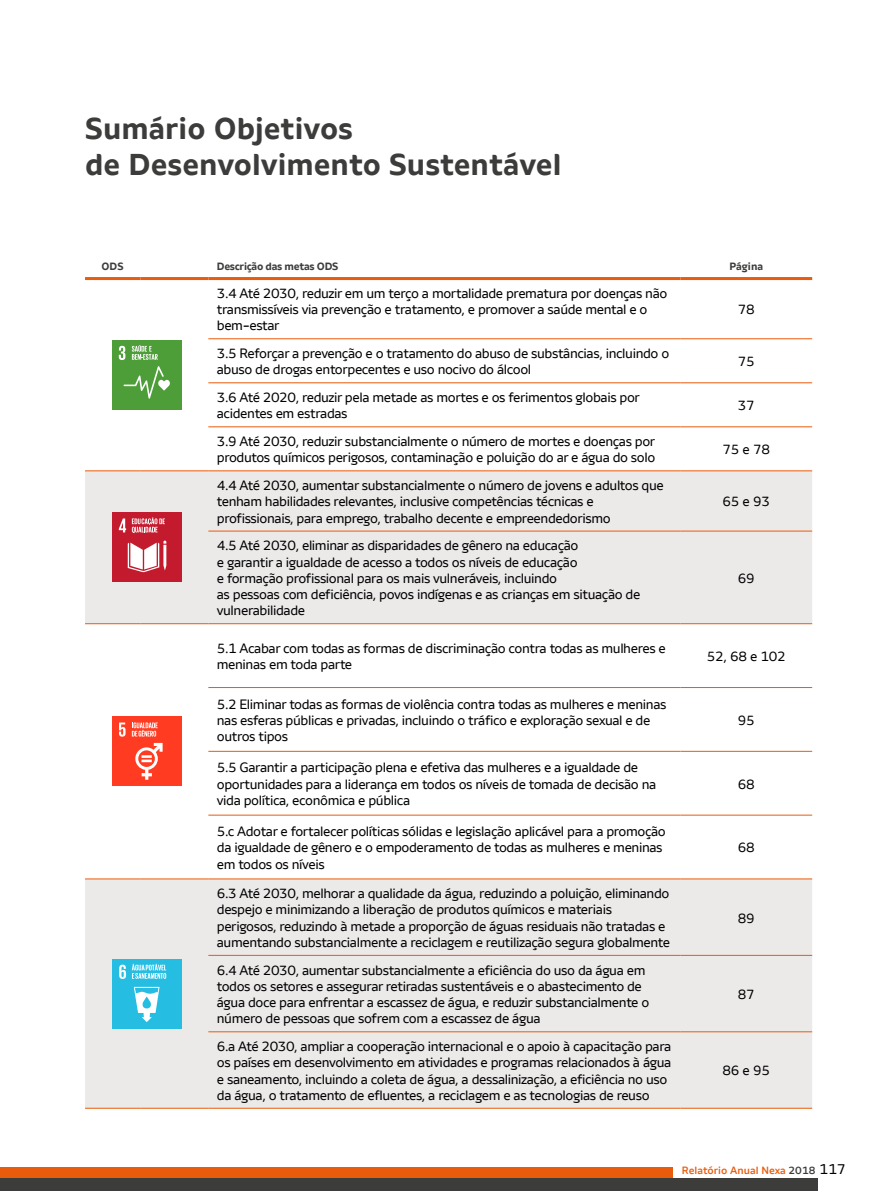
<style>
.page{position:relative;width:893px;height:1191px;background:#fff}
.page>*{position:absolute;margin:0;border:0;box-sizing:border-box;transform-origin:0 0}
.t1{font:700 30px/36px "Votorantim Sans";color:#3c3c3b}
.t2{font:13.5px/16.2px "Votorantim Sans";letter-spacing:-.03em;color:#000}
.t3{font:700 10.5px "Votorantim Sans";letter-spacing:-.03em;color:#3c3c3b}
.t4{font:500 10.5px "Votorantim Sans";color:#ea5b0b}
.s1{color:#3c3c3b}
.s2{font-weight:400;font-size:14.25px;color:#000}
</style>
<div class="page">
<svg style="left:85px;top:471px;width:727px;height:637px;fill:#ece9e9"></svg>
<hr style="left:85px;top:277px;width:55px;height:3px;background:#ea5b0b">
<hr style="left:208px;top:277px;width:472px;height:3px;background:#ea5b0b">
<hr style="left:680px;top:277px;width:132px;height:3px;background:#ea5b0b">
<hr style="left:208px;top:338px;width:472px;height:1px;background:#ea5b0b">
<hr style="left:680px;top:338px;width:132px;height:1px;background:#ea5b0b">
<hr style="left:208px;top:382px;width:472px;height:1px;background:#ea5b0b">
<hr style="left:680px;top:382px;width:132px;height:1px;background:#ea5b0b">
<hr style="left:208px;top:426px;width:472px;height:1px;background:#ea5b0b">
<hr style="left:680px;top:426px;width:132px;height:1px;background:#ea5b0b">
<hr style="left:208px;top:470px;width:472px;height:1px;background:#ea5b0b">
<hr style="left:680px;top:470px;width:132px;height:1px;background:#ea5b0b">
<hr style="left:208px;top:531px;width:472px;height:1px;background:#ea5b0b">
<hr style="left:680px;top:531px;width:132px;height:1px;background:#ea5b0b">
<hr style="left:208px;top:623px;width:472px;height:1px;background:#ea5b0b">
<hr style="left:680px;top:623px;width:132px;height:1px;background:#ea5b0b">
<hr style="left:208px;top:687px;width:472px;height:1px;background:#ea5b0b">
<hr style="left:680px;top:687px;width:132px;height:1px;background:#ea5b0b">
<hr style="left:208px;top:751px;width:472px;height:1px;background:#ea5b0b">
<hr style="left:680px;top:751px;width:132px;height:1px;background:#ea5b0b">
<hr style="left:208px;top:815px;width:472px;height:1px;background:#ea5b0b">
<hr style="left:680px;top:815px;width:132px;height:1px;background:#ea5b0b">
<hr style="left:208px;top:955px;width:472px;height:1px;background:#ea5b0b">
<hr style="left:680px;top:955px;width:132px;height:1px;background:#ea5b0b">
<hr style="left:208px;top:1031px;width:472px;height:1px;background:#ea5b0b">
<hr style="left:680px;top:1031px;width:132px;height:1px;background:#ea5b0b">
<hr style="left:208px;top:1108px;width:472px;height:1px;background:#ea5b0b">
<hr style="left:680px;top:1108px;width:132px;height:1px;background:#ea5b0b">
<hr style="left:140px;top:277px;width:68px;height:3px;background:#ea5b0b">
<hr style="left:208px;top:878px;width:472px;height:1px;background:#ea5b0b">
<hr style="left:680px;top:878px;width:132px;height:1px;background:#ea5b0b">
<hr style="left:85px;top:470px;width:55px;height:1px;background:#ea5b0b">
<hr style="left:140px;top:470px;width:68px;height:1px;background:#ea5b0b">
<hr style="left:85px;top:623px;width:55px;height:1px;background:#ea5b0b">
<hr style="left:140px;top:623px;width:68px;height:1px;background:#ea5b0b">
<hr style="left:85px;top:878px;width:55px;height:1px;background:#ea5b0b">
<hr style="left:140px;top:878px;width:68px;height:1px;background:#ea5b0b">
<hr style="left:85px;top:1108px;width:55px;height:1px;background:#ea5b0b">
<hr style="left:140px;top:1108px;width:68px;height:1px;background:#ea5b0b">
<div style="left:112px;top:340px;width:69px;height:69px;background:#4d9e38"></div>
<svg style="left:119px;top:346px;width:6px;height:14px"></svg>
<svg style="left:124px;top:366px;width:46px;height:32px"></svg>
<svg style="left:132px;top:345px;width:26px;height:15px"></svg>
<div style="left:112px;top:513px;width:69px;height:69px;background:#c41a2e"></div>
<svg style="left:119px;top:518px;width:7px;height:14px"></svg>
<svg style="left:128px;top:540px;width:38px;height:32px"></svg>
<svg style="left:132px;top:517px;width:33px;height:16px"></svg>
<div style="left:112px;top:716px;width:69px;height:70px;background:#ff3b21"></div>
<svg style="left:119px;top:722px;width:7px;height:14px"></svg>
<svg style="left:135px;top:743px;width:28px;height:36px"></svg>
<svg style="left:132px;top:722px;width:26px;height:14px"></svg>
<div style="left:112px;top:959px;width:69px;height:69px;background:#26bde3"></div>
<svg style="left:119px;top:964px;width:7px;height:15px"></svg>
<svg style="left:134px;top:987px;width:26px;height:35px"></svg>
<svg style="left:132px;top:963px;width:34px;height:15px"></svg>
<div style="left:0;top:1166px;width:673px;height:25px;background:#ea5b0b"></div>
<div style="left:0;top:1178px;width:817px;height:13px;background:#3c3c3b"></div>
<h1 class="t1" style="left:85px;top:111px;width:478px">Sumário Objetivos<br>de Desenvolvimento Sustentável</h1>
<p class="t3" style="left:102px;top:260px;width:24px">ODS</p>
<p class="t3" style="left:217px;top:260px;width:123px">Descrição das metas ODS</p>
<p class="t3" style="left:729px;top:260px;width:35px">Página</p>
<p class="t2" style="left:217px;top:285px;width:452px">3.4 Até 2030, reduzir em um terço a mortalidade prematura por doenças não transmissíveis via prevenção e tratamento, e promover a saúde mental e o bem-estar</p>
<p class="t2" style="left:738px;top:301px;width:18px">78</p>
<p class="t2" style="left:217px;top:345px;width:454px">3.5 Reforçar a prevenção e o tratamento do abuso de substâncias, incluindo o abuso de drogas entorpecentes e uso nocivo do álcool</p>
<p class="t2" style="left:738px;top:353px;width:18px">75</p>
<p class="t2" style="left:217px;top:389px;width:425px">3.6 Até 2020, reduzir pela metade as mortes e os ferimentos globais por acidentes em estradas</p>
<p class="t2" style="left:738px;top:397px;width:18px">37</p>
<p class="t2" style="left:217px;top:433px;width:440px">3.9 Até 2030, reduzir substancialmente o número de mortes e doenças por produtos químicos perigosos, contaminação e poluição do ar e água do solo</p>
<p class="t2" style="left:723px;top:441px;width:49px">75 e 78</p>
<p class="t2" style="left:217px;top:477px;width:448px">4.4 Até 2030, aumentar substancialmente o número de jovens e adultos que tenham habilidades relevantes, inclusive competências técnicas e profissionais, para emprego, trabalho decente e empreendedorismo</p>
<p class="t2" style="left:723px;top:493px;width:49px">65 e 93</p>
<p class="t2" style="left:217px;top:537px;width:425px">4.5 Até 2030, eliminar as disparidades de gênero na educação<br>e garantir a igualdade de acesso a todos os níveis de educação<br>e formação profissional para os mais vulneráveis, incluindo<br>as pessoas com deficiência, povos indígenas e as crianças em situação de vulnerabilidade</p>
<p class="t2" style="left:738px;top:570px;width:18px">69</p>
<p class="t2" style="left:217px;top:640px;width:450px">5.1 Acabar com todas as formas de discriminação contra todas as mulheres e meninas em toda parte</p>
<p class="t2" style="left:707px;top:648px;width:81px">52, 68 e 102</p>
<p class="t2" style="left:217px;top:696px;width:451px">5.2 Eliminar todas as formas de violência contra todas as mulheres e meninas nas esferas públicas e privadas, incluindo o tráfico e exploração sexual e de outros tipos</p>
<p class="t2" style="left:738px;top:712px;width:18px">95</p>
<p class="t2" style="left:217px;top:759px;width:441px">5.5 Garantir a participação plena e efetiva das mulheres e a igualdade de oportunidades para a liderança em todos os níveis de tomada de decisão na vida política, econômica e pública</p>
<p class="t2" style="left:217px;top:823px;width:450px">5.c Adotar e fortalecer políticas sólidas e legislação aplicável para a promoção da igualdade de gênero e o empoderamento de todas as mulheres e meninas em todos os níveis</p>
<p class="t2" style="left:217px;top:885px;width:455px">6.3 Até 2030, melhorar a qualidade da água, reduzindo a poluição, eliminando despejo e minimizando a liberação de produtos químicos e materiais perigosos, reduzindo à metade a proporção de águas residuais não tratadas e aumentando substancialmente a reciclagem e reutilização segura globalmente</p>
<p class="t2" style="left:217px;top:962px;width:434px">6.4 Até 2030, aumentar substancialmente a eficiência do uso da água em todos os setores e assegurar retiradas sustentáveis e o abastecimento de água doce para enfrentar a escassez de água, e reduzir substancialmente o número de pessoas que sofrem com a escassez de água</p>
<p class="t2" style="left:217px;top:1038px;width:456px">6.a Até 2030, ampliar a cooperação internacional e o apoio à capacitação para os países em desenvolvimento em atividades e programas relacionados à água e saneamento, incluindo a coleta de água, a dessalinização, a eficiência no uso da água, o tratamento de efluentes, a reciclagem e as tecnologias de reuso</p>
<p class="t2" style="left:738px;top:776px;width:18px">68</p>
<p class="t2" style="left:738px;top:839px;width:18px">68</p>
<p class="t2" style="left:738px;top:909px;width:18px">89</p>
<p class="t2" style="left:738px;top:986px;width:18px">87</p>
<p class="t2" style="left:723px;top:1062px;width:49px">86 e 95</p>
<p class="t4" style="left:682px;top:1164px;width:165px">Relatório Anual Nexa <span class="s1">2018</span> <span class="s2">117</span></p>
</div>
